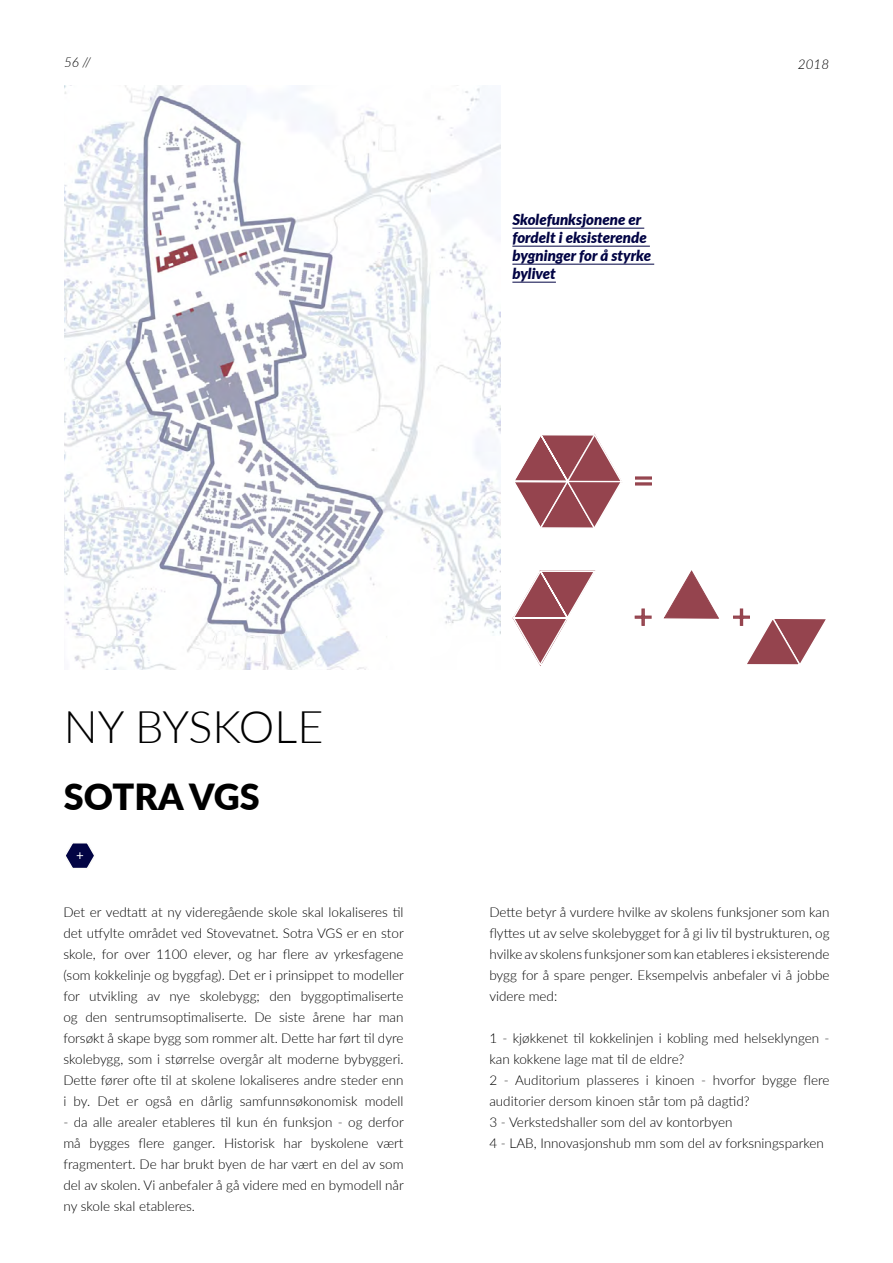
<style>
.page{position:relative;width:893px;height:1263px;background:#fff}
.page>*{position:absolute;margin:0;border:0;box-sizing:border-box;transform-origin:0 0}
.t1{font:300 45px "Lato";color:#000}
.t2{font:900 36px "Lato";color:#000}
.t3{font:30.15px "Myriad Pro";color:#95444e}
.t4{font:italic 900 15px/18px "Lato";color:#020444}
.t5{font:300 13.5px/21px "Lato";color:#000;text-align:justify}
.t6{font:italic 300 13.5px "Lato";color:#000}
</style>
<div class="page">
<svg style="left:515px;top:433px;width:107px;height:95px"></svg>
<svg style="left:664px;top:571px;width:55px;height:47px"></svg>
<svg style="left:512px;top:570px;width:84px;height:96px"></svg>
<div style="left:635px;top:476px;width:17px;height:4px;border:1px solid #95444e"></div>
<div style="left:635px;top:482px;width:17px;height:3px;border:1px solid #95444e"></div>
<svg style="left:634px;top:608px;width:18px;height:18px"></svg>
<svg style="left:733px;top:608px;width:93px;height:57px"></svg>
<hr style="left:512px;top:228px;width:132px;height:1px;background:#020444">
<hr style="left:512px;top:246px;width:138px;height:1px;background:#020444">
<hr style="left:512px;top:264px;width:142px;height:1px;background:#020444">
<hr style="left:512px;top:282px;width:44px;height:1px;background:#020444">
<img style="left:64px;top:85px;width:437px;height:585px">
<svg style="left:66px;top:843px;width:28px;height:25px"></svg>
<p class="t6" style="left:64px;top:53px;width:28px">56 //</p>
<p class="t6" style="left:798px;top:54px;width:33px">2018</p>
<p class="t4" style="left:512px;top:210px;width:140px">Skolefunksjonene er fordelt i eksisterende bygninger for å styrke bylivet</p>
<h3 class="t3" style="left:634px;top:460px;width:19px">=</h3>
<h1 class="t1" style="left:64px;top:695px;width:261px">NY BYSKOLE</h1>
<h2 class="t2" style="left:64px;top:770px;width:198px">SOTRA VGS</h2>
<p class="t5" style="left:63px;top:901px;width:342px">Det er vedtatt at ny videregående skole skal lokaliseres til det utfylte området ved Stovevatnet. Sotra VGS er en stor skole, for over 1100 elever, og har flere av yrkesfagene (som kokkelinje og byggfag). Det er i prinsippet to modeller for utvikling av nye skolebygg; den byggoptimaliserte og den sentrumsoptimaliserte. De siste årene har man forsøkt å skape bygg som rommer alt. Dette har ført til dyre skolebygg, som i størrelse overgår alt moderne bybyggeri.<br>Dette fører ofte til at skolene lokaliseres andre steder enn i by. Det er også en dårlig samfunnsøkonomisk modell</p>
<p class="t5" style="left:63px;top:1111px;width:342px">- da alle arealer etableres til kun én funksjon - og derfor må bygges flere ganger. Historisk har byskolene vært fragmentert. De har brukt byen de har vært en del av som del av skolen. Vi anbefaler å gå videre med en bymodell når ny skole skal etableres.</p>
<h3 class="t3" style="left:634px;top:596px;width:19px">+</h3>
<h3 class="t3" style="left:732px;top:596px;width:19px">+</h3>
<p class="t5" style="left:489px;top:901px;width:342px">Dette betyr å vurdere hvilke av skolens funksjoner som kan flyttes ut av selve skolebygget for å gi liv til bystrukturen, og hvilke av skolens funksjoner som kan etableres i eksisterende bygg for å spare penger. Eksempelvis anbefaler vi å jobbe videre med:</p>
<p class="t5" style="left:489px;top:1027px;width:342px;text-align:left">1 - kjøkkenet til kokkelinjen i kobling med helseklyngen - kan kokkene lage mat til de eldre?<br>2 - Auditorium plasseres i kinoen - hvorfor bygge flere auditorier dersom kinoen står tom på dagtid?<br>3 - Verkstedshaller som del av kontorbyen<br>4 - LAB, Innovasjonshub mm som del av forksningsparken</p>
</div>
